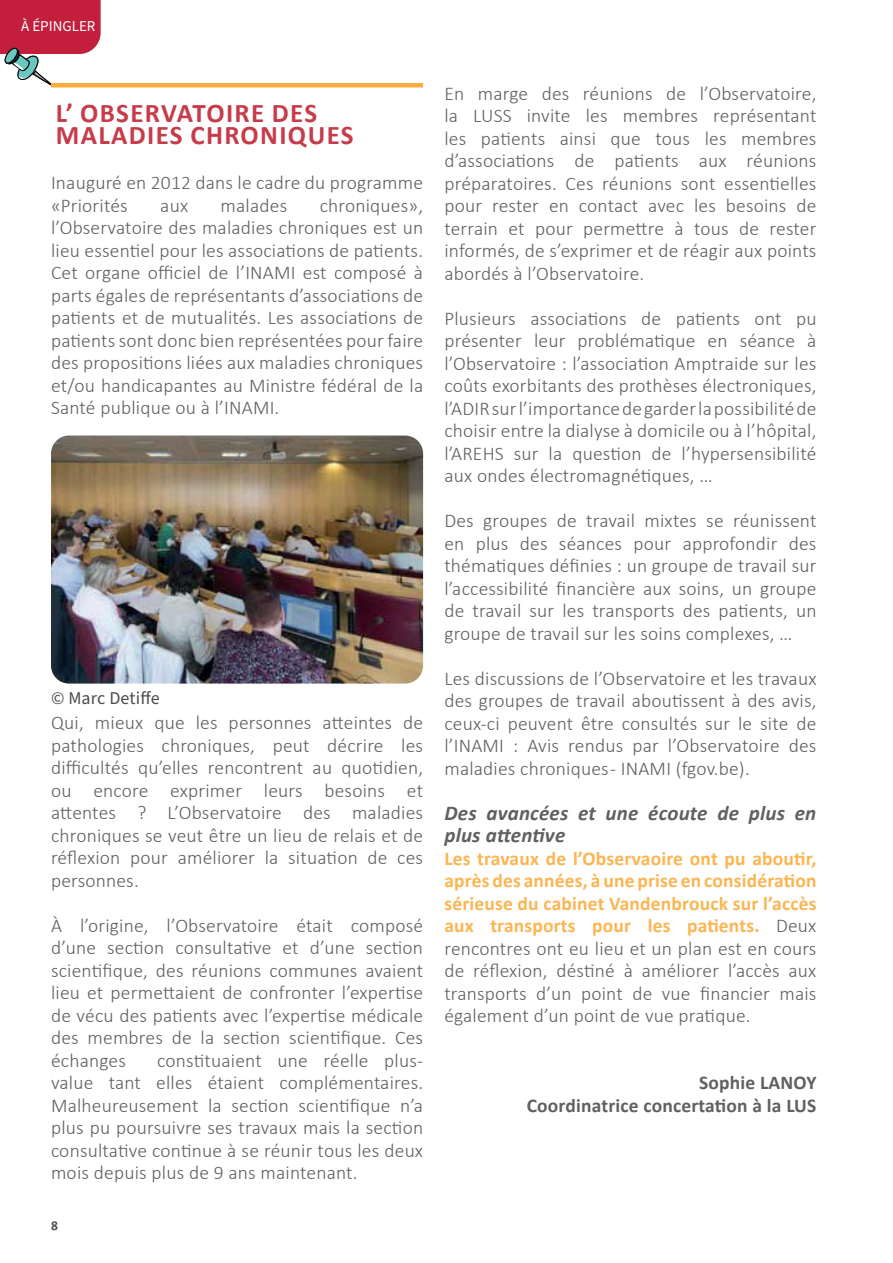
<style>
.page{position:relative;width:893px;height:1263px;background:#fff}
.page>*{position:absolute;margin:0;border:0;box-sizing:border-box;transform-origin:0 0}
.t1{font:700 27px/22.5px "Calibri";letter-spacing:.05em;color:#c63c4a}
.t2{font:italic 700 21px/22.5px "Calibri";letter-spacing:.01em;color:#606063}
.t3{font:300 19.5px/22.5px "Calibri";letter-spacing:.01em;color:#606063;text-align:justify}
.t4{font:700 19.5px/22.5px "Calibri";letter-spacing:.01em;color:#606063;text-align:right}
.t5{font:18px "Source Sans Pro";letter-spacing:.01em;color:#4b4c4d}
.t6{font:15px "Source Sans Pro";color:#fff}
.t7{font:700 13.5px "Calibri";color:#4b4c4d}
.s1{font-weight:700;color:#fbb552}
</style>
<div class="page">
<img style="left:51px;top:435px;width:372px;height:249px">
<hr style="left:51px;top:83px;width:372px;height:4px;background:#fbae3d">
<svg style="left:0;top:0;width:101px;height:85px"></svg>
<p class="t6" style="left:21px;top:16px;width:76px">À ÉPINGLER</p>
<h1 class="t1" style="left:56px;top:101px;width:299px">L’ OBSERVATOIRE DES<br>MALADIES CHRONIQUES</h1>
<p class="t3" style="left:51px;top:171px;width:374px">Inauguré en 2012 dans le cadre du programme «Priorités</p>
<p class="t3" style="left:51px;top:194px;width:374px;text-indent:269px">chroniques», l’Observatoire des maladies chroniques est un lieu essentiel pour les associations de patients.<br>Cet organe officiel de l’INAMI est composé à parts égales de représentants d’associations de patients et de mutualités. Les associations de patients sont donc bien représentées pour faire des propositions liées aux maladies chroniques et/ou handicapantes au Ministre fédéral de la Santé publique ou à l’INAMI.</p>
<p class="t3" style="left:160px;top:194px;width:29px">aux</p>
<p class="t3" style="left:221px;top:194px;width:68px">malades</p>
<p class="t5" style="left:51px;top:686px;width:110px">© Marc Detiffe</p>
<p class="t3" style="left:51px;top:711px;width:374px">Qui, mieux que les personnes atteintes de pathologies chroniques, peut décrire les difficultés qu’elles rencontrent au quotidien, ou encore exprimer leurs besoins et attentes ? L’Observatoire des maladies chroniques se veut être un lieu de relais et de réflexion pour améliorer la situation de ces personnes.</p>
<p class="t3" style="left:51px;top:914px;width:374px">À l’origine, l’Observatoire était composé d’une section consultative et d’une section scientifique, des réunions communes avaient lieu et permettaient de confronter l’expertise de vécu des patients avec l’expertise médicale des membres de la section scientifique. Ces échanges</p>
<p class="t3" style="left:51px;top:1049px;width:374px;text-indent:106px">constituaient une réelle plus&shy;value tant elles étaient complémentaires.<br>Malheureusement la section scientifique n’a plus pu poursuivre ses travaux mais la section consultative continue à se réunir tous les deux mois depuis plus de 9 ans maintenant.</p>
<p class="t7" style="left:51px;top:1216px;width:8px">8</p>
<p class="t3" style="left:444px;top:82px;width:374px">En marge des réunions de l’Observatoire, la LUSS invite les membres représentant les patients ainsi que tous les membres d’associations de patients aux réunions préparatoires. Ces réunions sont essentielles pour rester en contact avec les besoins de terrain et pour permettre à tous de rester informés, de s’exprimer et de réagir aux points abordés à l’Observatoire.</p>
<p class="t3" style="left:444px;top:307px;width:374px">Plusieurs associations de patients ont pu présenter leur problématique en séance à l’Observatoire : l’association Amptraide sur les coûts exorbitants des prothèses électroniques, l’ADIR sur l’importance de garder la possibilité de choisir entre la dialyse à domicile ou à l’hôpital, l’AREHS sur la question de l’hypersensibilité aux ondes électromagnétiques, …</p>
<p class="t3" style="left:444px;top:509px;width:374px">Des groupes de travail mixtes se réunissent en plus des séances pour approfondir des thématiques définies : un groupe de travail sur l’accessibilité financière aux soins, un groupe de travail sur les transports des patients, un groupe de travail sur les soins complexes, …</p>
<p class="t3" style="left:444px;top:667px;width:374px">Les discussions de l’Observatoire et les travaux des groupes de travail aboutissent à des avis, ceux-ci peuvent être consultés sur le site de l’INAMI : Avis rendus par l’Observatoire des maladies chroniques - INAMI (fgov.be).</p>
<p class="t2" style="left:444px;top:801px;width:373px">Des avancées et une écoute de plus en plus attentive</p>
<p class="t3" style="left:444px;top:847px;width:374px"><span class="s1">Les travaux de l’Observaoire ont pu aboutir, après des années, à une prise en considération sérieuse du cabinet Vandenbrouck sur l’accès aux transports pour les patients.</span> Deux rencontres ont eu lieu et un plan est en cours de réflexion, déstiné à améliorer l’accès aux transports d’un point de vue financier mais également d’un point de vue pratique.</p>
<p class="t4" style="left:527px;top:1071px;width:291px">Sophie LANOY<br>Coordinatrice concertation à la LUS</p>
</div>
